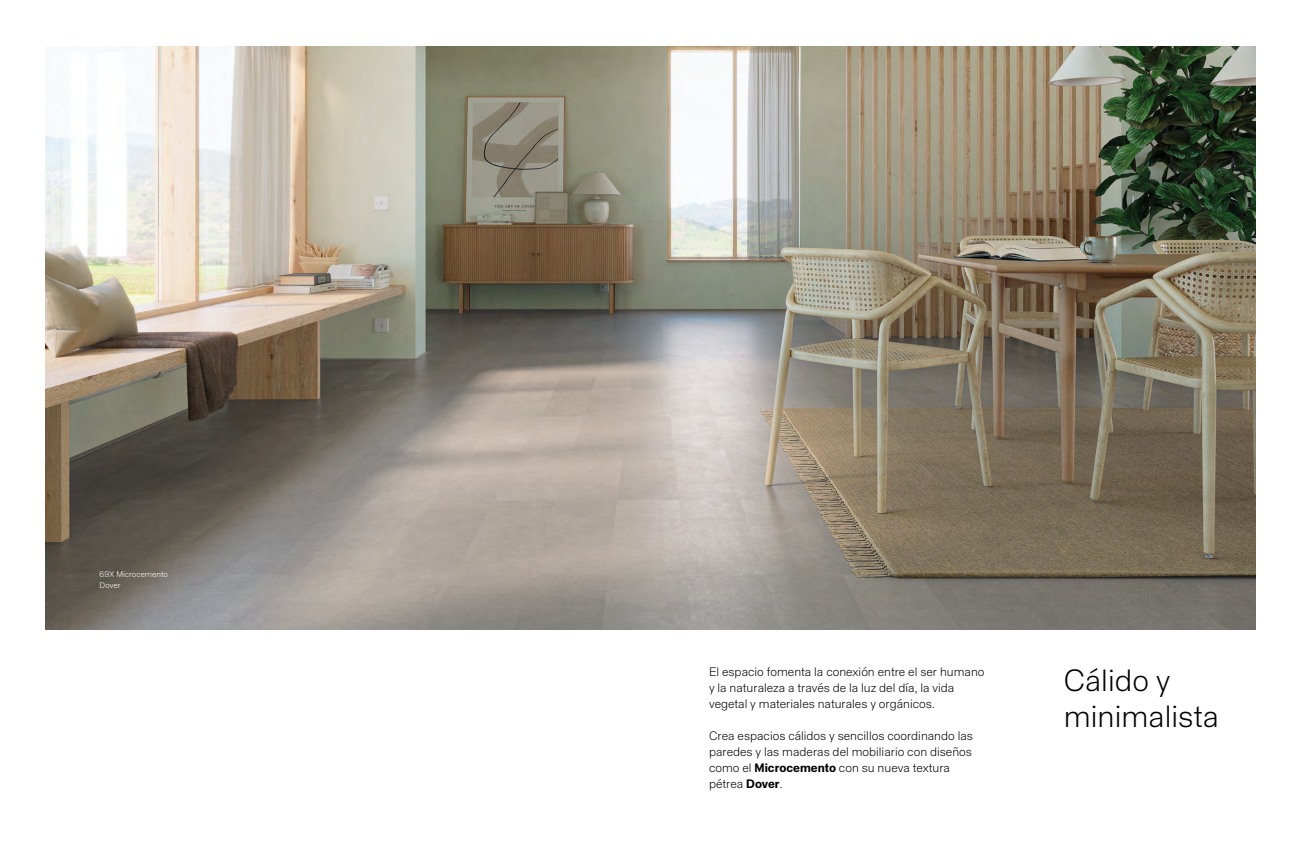
<style>
.page{position:relative;width:1304px;height:851px;background:#fff}
.page>*{position:absolute;margin:0;border:0;box-sizing:border-box;transform-origin:0 0}
.t1{font:300 30px/36px "Staff Grotesk";color:#020203}
.t2{font:300 12px/16px "Staff Grotesk";color:#020203}
.t3{font:300 8px/11px "Staff Grotesk";color:#fff}
.s1{font-weight:700}
</style>
<div class="page">
<img style="left:45px;top:47px;width:1211px;height:582px">
<p class="t3" style="left:100px;top:568px;width:70px">69X Microcemento<br>Dover</p>
<p class="t2" style="left:709px;top:663px;width:277px">El espacio fomenta la conexión entre el ser humano y la naturaleza a través de la luz del día, la vida vegetal y materiales naturales y orgánicos.</p>
<p class="t2" style="left:709px;top:727px;width:265px">Crea espacios cálidos y sencillos coordinando las paredes y las maderas del mobiliario con diseños como el <span class="s1">Microcemento</span> con su nueva textura pétrea <span class="s1">Dover</span>.</p>
<h1 class="t1" style="left:1064px;top:661px;width:157px">Cálido y minimalista</h1>
</div>
